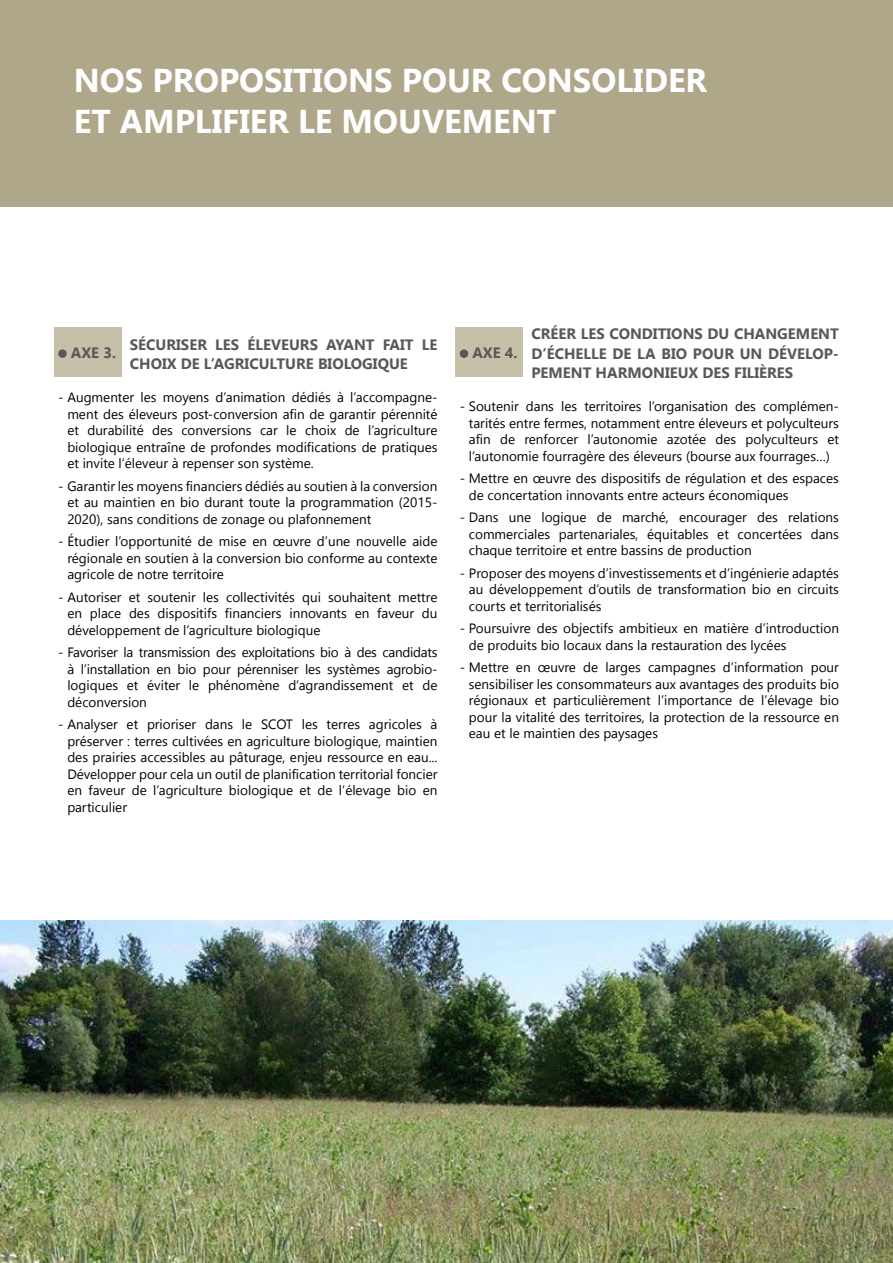
<style>
.page{position:relative;width:893px;height:1263px;background:#fff}
.page>*{position:absolute;margin:0;border:0;box-sizing:border-box;transform-origin:0 0}
.t1{font:700 33px/40.5px "Khmer UI";color:#fff}
.t2{font:700 15px/19.5px "Khmer UI";color:#58585a}
.t3{font:13.5px/16.5px "Khmer UI";color:#000;text-align:justify}
</style>
<div class="page">
<div style="left:54px;top:327px;width:67px;height:50px;background:#c7c0a9"></div>
<div style="left:58px;top:349px;width:9px;height:9px;background:#58585a;border-radius:50%"></div>
<div style="left:455px;top:327px;width:68px;height:50px;background:#c7c0a9"></div>
<div style="left:460px;top:349px;width:8px;height:9px;background:#58585a;border-radius:50%"></div>
<img style="left:0;top:921px;width:893px;height:342px">
<div style="left:0;top:0;width:893px;height:206px;background:#afa78a"></div>
<h1 class="t1" style="left:74px;top:60px;width:635px">NOS PROPOSITIONS POUR CONSOLIDER<br>ET AMPLIFIER LE MOUVEMENT</h1>
<p class="t2" style="left:71px;top:343px;width:47px">AXE 3.</p>
<p class="t2" style="left:130px;top:335px;width:309px">SÉCURISER LES ÉLEVEURS AYANT FAIT LE<br>CHOIX DE L’AGRICULTURE BIOLOGIQUE</p>
<p class="t3" style="left:67px;top:389px;width:372px;text-indent:-9px">- Augmenter les moyens d’animation dédiés à l’accompagne&shy;ment des éleveurs post-conversion afin de garantir pérennité et durabilité des conversions car le choix de l’agriculture biologique entraîne de profondes modifications de pratiques et invite l’éleveur à repenser son système.</p>
<p class="t3" style="left:67px;top:478px;width:372px;text-indent:-9px">- Garantir les moyens financiers dédiés au soutien à la conversion et au maintien en bio durant toute la programmation (2015- 2020), sans conditions de zonage ou plafonnement</p>
<p class="t3" style="left:67px;top:533px;width:372px;text-indent:-9px">- Étudier l’opportunité de mise en œuvre d’une nouvelle aide régionale en soutien à la conversion bio conforme au contexte agricole de notre territoire</p>
<p class="t3" style="left:67px;top:589px;width:372px;text-indent:-9px">- Autoriser et soutenir les collectivités qui souhaitent mettre en place des dispositifs financiers innovants en faveur du développement de l’agriculture biologique</p>
<p class="t3" style="left:67px;top:644px;width:372px;text-indent:-9px">- Favoriser la transmission des exploitations bio à des candidats à l’installation en bio pour pérenniser les systèmes agrobio&shy;logiques et éviter le phénomène d’agrandissement et de déconversion</p>
<p class="t3" style="left:67px;top:716px;width:372px;text-indent:-9px">- Analyser et prioriser dans le SCOT les terres agricoles à préserver : terres cultivées en agriculture biologique, maintien des prairies accessibles au pâturage, enjeu ressource en eau...<br>Développer pour cela un outil de planification territorial foncier en faveur de l’agriculture biologique et de l’élevage bio en particulier</p>
<p class="t2" style="left:531px;top:324px;width:309px;text-align:justify">CRÉER LES CONDITIONS DU CHANGEMENT D’ÉCHELLE DE LA BIO POUR UN DÉVELOP-PEMENT HARMONIEUX DES FILIÈRES</p>
<p class="t3" style="left:469px;top:398px;width:372px;text-indent:-9px">- Soutenir dans les territoires l’organisation des complémen&shy;tarités entre fermes, notamment entre éleveurs et polyculteurs afin de renforcer l’autonomie azotée des polyculteurs et l’autonomie fourragère des éleveurs (bourse aux fourrages…)</p>
<p class="t3" style="left:469px;top:470px;width:372px;text-indent:-9px">- Mettre en œuvre des dispositifs de régulation et des espaces de concertation innovants entre acteurs économiques</p>
<p class="t3" style="left:469px;top:509px;width:372px;text-indent:-9px">- Dans une logique de marché, encourager des relations commerciales partenariales, équitables et concertées dans chaque territoire et entre bassins de production</p>
<p class="t3" style="left:469px;top:565px;width:372px;text-indent:-9px">- Proposer des moyens d’investissements et d’ingénierie adaptés au développement d’outils de transformation bio en circuits courts et territorialisés</p>
<p class="t3" style="left:469px;top:620px;width:372px;text-indent:-9px">- Poursuivre des objectifs ambitieux en matière d’introduction de produits bio locaux dans la restauration des lycées</p>
<p class="t3" style="left:469px;top:659px;width:372px;text-indent:-9px">- Mettre en œuvre de larges campagnes d’information pour sensibiliser les consommateurs aux avantages des produits bio régionaux et particulièrement l’importance de l’élevage bio pour la vitalité des territoires, la protection de la ressource en eau et le maintien des paysages</p>
<p class="t2" style="left:472px;top:343px;width:47px">AXE 4.</p>
</div>
